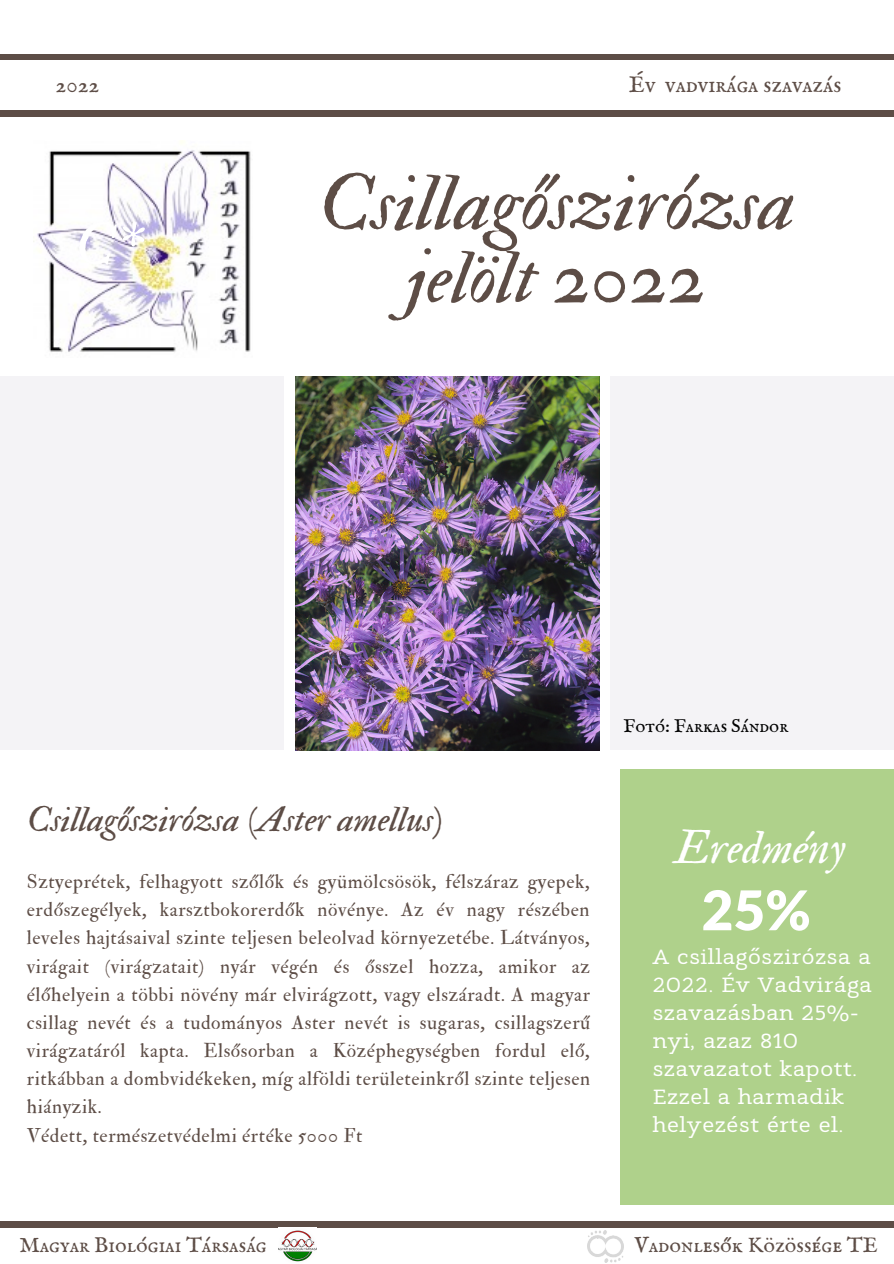
<style>
.page{position:relative;width:894px;height:1264px;background:#fff}
.page>*{position:absolute;margin:0;border:0;box-sizing:border-box;transform-origin:0 0}
.t1{font:80.25px "IM FELL Double Pica Italic";color:#5d4d46}
.t2{font:75.75px "IM FELL Double Pica Italic";color:#5d4d46}
.t3{font:59.55px "IM FELL Double Pica Italic";color:#fff}
.t4{font:900 54.75px "Lato Latin";color:#fff}
.t5{font:46.35px "IM FELL Double Pica Italic";color:#fff}
.t6{font:35.7px "IM FELL Double Pica Italic";color:#5d4d46}
.t7{font:23.25px "IM FELL English SC";color:#5d4d46}
.t8{font:21.6px "IM FELL English SC";color:#5d4d46}
.t9{font:500 19.8px/28.2px "Sean Slab";letter-spacing:.03em;color:#fff}
.t10{font:19.5px/28.2px "IM FELL Double Pica Roman";letter-spacing:.03em;color:#5d4d46;text-align:justify}
.t11{font:18.75px "IM FELL English SC";color:#000}
</style>
<div class="page">
<div style="left:0;top:54px;width:893px;height:6px;background:#5d4d46"></div>
<div style="left:0;top:110px;width:893px;height:6px;background:#5d4d46"></div>
<div style="left:0;top:376px;width:284px;height:374px;background:#f4f3f6"></div>
<img style="left:295px;top:376px;width:304px;height:374px">
<div style="left:610px;top:376px;width:283px;height:374px;background:#f4f3f6"></div>
<div style="left:620px;top:769px;width:273px;height:435px;background:#afd18b"></div>
<img style="left:37px;top:140px;width:214px;height:212px">
<div style="left:0;top:1221px;width:893px;height:6px;background:#5d4d46"></div>
<img style="left:278px;top:1230px;width:38px;height:32px">
<img style="left:587px;top:1230px;width:36px;height:32px">
<p class="t7" style="left:56px;top:71px;width:45px">2022</p>
<p class="t7" style="left:628px;top:71px;width:214px">Év vadvirága szavazás</p>
<p class="t3" style="left:74px;top:208px;width:71px">C*</p>
<p class="t1" style="left:318px;top:154px;width:478px">Csillagőszirózsa</p>
<p class="t2" style="left:407px;top:231px;width:300px">jelölt 2022</p>
<p class="t11" style="left:623px;top:715px;width:166px">Fotó: Farkas Sándor</p>
<p class="t6" style="left:27px;top:797px;width:416px">Csillagőszirózsa (Aster amellus)</p>
<p class="t10" style="left:27px;top:867px;width:564px">Sztyeprétek, felhagyott szőlők és gyümölcsösök, félszáraz gyepek, erdőszegélyek, karsztbokorerdők növénye. Az év nagy részében leveles hajtásaival szinte teljesen beleolvad környezetébe. Látványos, virágait (virágzatait) nyár végén és ősszel hozza, amikor az élőhelyein a többi növény már elvirágzott, vagy elszáradt. A magyar csillag nevét és a tudományos Aster nevét is sugaras, csillagszerű virágzatáról kapta. Elsősorban a Középhegységben fordul elő, ritkábban a dombvidékeken, míg alföldi területeinkről szinte teljesen hiányzik.</p>
<p class="t10" style="left:27px;top:1121px;width:337px">Védett, természetvédelmi értéke 5000 Ft</p>
<p class="t5" style="left:674px;top:819px;width:173px">Eredmény</p>
<p class="t4" style="left:701px;top:886px;width:111px">25%</p>
<p class="t9" style="left:652px;top:945px;width:220px">A csillagőszirózsa a<br>2022. Év Vadvirága szavazásban 25%- nyi, azaz 810 szavazatot kapott.<br>Ezzel a harmadik helyezést érte el.</p>
<p class="t8" style="left:19px;top:1231px;width:248px">Magyar Biológiai Társaság</p>
<p class="t8" style="left:634px;top:1231px;width:244px">Vadonlesők Közössége TE</p>
</div>
